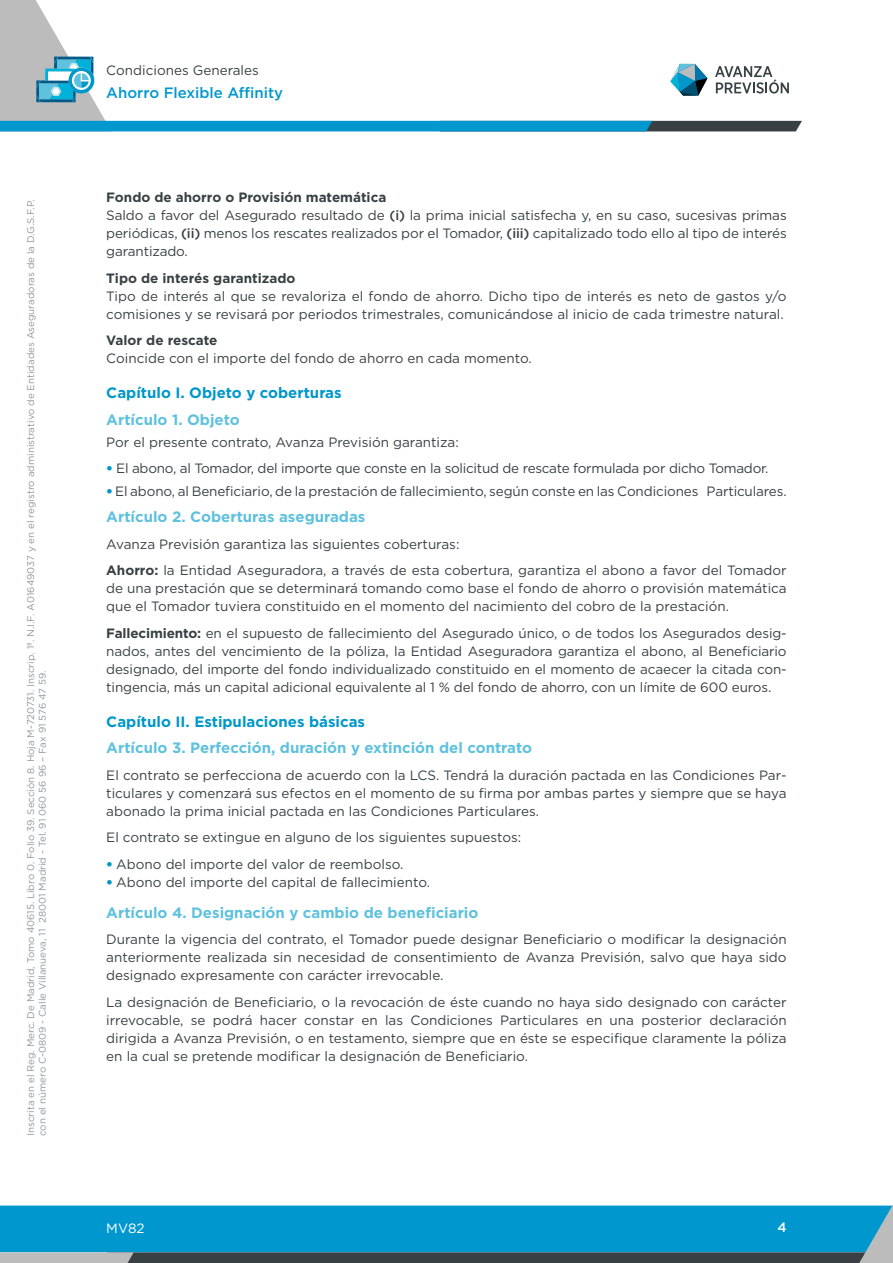
<style>
.page{position:relative;width:893px;height:1263px;background:#fff}
.page>*{position:absolute;margin:0;border:0;box-sizing:border-box;transform-origin:0 0}
.t1{font:700 15px "Gotham";color:#5ec1de}
.t2{font:700 15px "Gotham";color:#0097ca}
.t3{font:500 15px "Gotham";color:#0097cc}
.t4{font:13.5px/18px "Gotham";color:#384044}
.t5{font:13.5px "Gotham";letter-spacing:-.02em;color:#384044}
.t6{font:700 13.5px "Gotham";color:#384044}
.t7{font:13.5px "Gotham";color:#fff}
.t8{font:500 13.5px "Gotham";color:#fff}
.t9{font:9.75px/11.7px "Gotham";color:#92979b}
.s1{font-weight:700}
.s2{font-weight:500}
.s3{font-weight:900;color:#0097ca}
</style>
<div class="page">
<svg style="left:0;top:1205px;width:893px;height:58px;background:#148db9"></svg>
<svg style="left:0;top:0;width:802px;height:131px"></svg>
<p class="t4" style="left:106px;top:61px;width:154px">Condiciones Generales</p>
<p class="t3" style="left:106px;top:83px;width:178px">Ahorro Flexible Affinity</p>
<p class="t9" style="left:25px;top:1136px;width:938px;rotate:-90deg">Inscrita en el Reg. Merc. De Madrid, Tomo 40615. Libro 0. Folio 39. Sección 8. Hoja M-720731. Inscrip. 1ª. N.I.F. A01649037 y en el registro administrativo de Entidades Aseguradoras de la D.G.S.F.P. con el número C-0809 - Calle Villanueva, 11 28001 Madrid - Tel. 91 060 56 96 – Fax 91 576 47 59.</p>
<p class="t4" style="left:106px;top:188px;width:682px"><span class="s1">Fondo de ahorro o Provisión matemática<br></span>Saldo a favor del Asegurado resultado de <span class="s2">(i)</span> la prima inicial satisfecha y, en su caso, sucesivas primas periódicas, <span class="s2">(ii)</span> menos los rescates realizados por el Tomador, <span class="s2">(iii)</span> capitalizado todo ello al tipo de interés garantizado.</p>
<p class="t6" style="left:106px;top:269px;width:191px">Tipo de interés garantizado</p>
<p class="t4" style="left:106px;top:287px;width:682px">Tipo de interés al que se revaloriza el fondo de ahorro. Dicho tipo de interés es neto de gastos y/o comisiones y se revisará por periodos trimestrales, comunicándose al inicio de cada trimestre natural.</p>
<p class="t6" style="left:106px;top:331px;width:113px">Valor de rescate</p>
<p class="t4" style="left:106px;top:349px;width:427px">Coincide con el importe del fondo de ahorro en cada momento.</p>
<p class="t2" style="left:106px;top:383px;width:237px">Capítulo I. Objeto y coberturas</p>
<p class="t1" style="left:106px;top:409px;width:135px">Artículo 1. Objeto</p>
<p class="t4" style="left:106px;top:433px;width:354px">Por el presente contrato, Avanza Previsión garantiza:</p>
<p class="t5" style="left:106px;top:460px;width:664px"><span class="s3">•</span> El abono, al Tomador, del importe que conste en la solicitud de rescate formulada por dicho Tomador.</p>
<p class="t4" style="left:106px;top:482px;width:682px"><span class="s3">•</span> El abono, al Beneficiario, de la prestación de fallecimiento, según conste en las Condiciones Particulares.</p>
<p class="t1" style="left:106px;top:507px;width:261px">Artículo 2. Coberturas aseguradas</p>
<p class="t4" style="left:106px;top:530px;width:682px;line-height:26.5px">Avanza Previsión garantiza las siguientes coberturas:<br><span class="s1">Ahorro:</span> la Entidad Aseguradora, a través de esta cobertura, garantiza el abono a favor del Tomador</p>
<p class="t4" style="left:106px;top:579px;width:682px">de una prestación que se determinará tomando como base el fondo de ahorro o provisión matemática que el Tomador tuviera constituido en el momento del nacimiento del cobro de la prestación.</p>
<p class="t4" style="left:106px;top:624px;width:682px;text-align:justify"><span class="s1">Fallecimiento:</span> en el supuesto de fallecimiento del Asegurado único, o de todos los Asegurados desig&shy;nados, antes del vencimiento de la póliza, la Entidad Aseguradora garantiza el abono, al Beneficiario designado, del importe del fondo individualizado constituido en el momento de acaecer la citada con&shy;tingencia, más un capital adicional equivalente al 1 % del fondo de ahorro, con un límite de 600 euros.</p>
<p class="t2" style="left:106px;top:711px;width:260px">Capítulo II. Estipulaciones básicas</p>
<p class="t1" style="left:106px;top:738px;width:427px">Artículo 3. Perfección, duración y extinción del contrato</p>
<p class="t4" style="left:106px;top:766px;width:682px;text-align:justify">El contrato se perfecciona de acuerdo con la LCS. Tendrá la duración pactada en las Condiciones Par&shy;ticulares y comenzará sus efectos en el momento de su firma por ambas partes y siempre que se haya abonado la prima inicial pactada en las Condiciones Particulares.</p>
<p class="t4" style="left:106px;top:828px;width:416px">El contrato se extingue en alguno de los siguientes supuestos:</p>
<p class="t4" style="left:106px;top:855px;width:299px"><span class="s3">•</span> Abono del importe del valor de reembolso.</p>
<p class="t4" style="left:106px;top:873px;width:325px"><span class="s3">•</span> Abono del importe del capital de fallecimiento.</p>
<p class="t1" style="left:106px;top:902px;width:374px">Artículo 4. Designación y cambio de beneficiario</p>
<p class="t4" style="left:106px;top:930px;width:682px;text-align:justify">Durante la vigencia del contrato, el Tomador puede designar Beneficiario o modificar la designación anteriormente realizada sin necesidad de consentimiento de Avanza Previsión, salvo que haya sido designado expresamente con carácter irrevocable.</p>
<p class="t4" style="left:106px;top:992px;width:682px;text-align:justify">La designación de Beneficiario, o la revocación de éste cuando no haya sido designado con carácter irrevocable, se podrá hacer constar en las Condiciones Particulares en una posterior declaración dirigida a Avanza Previsión, o en testamento, siempre que en éste se especifique claramente la póliza en la cual se pretende modificar la designación de Beneficiario.</p>
<p class="t7" style="left:106px;top:1219px;width:40px">MV82</p>
<p class="t8" style="left:777px;top:1218px;width:11px">4</p>
</div>
